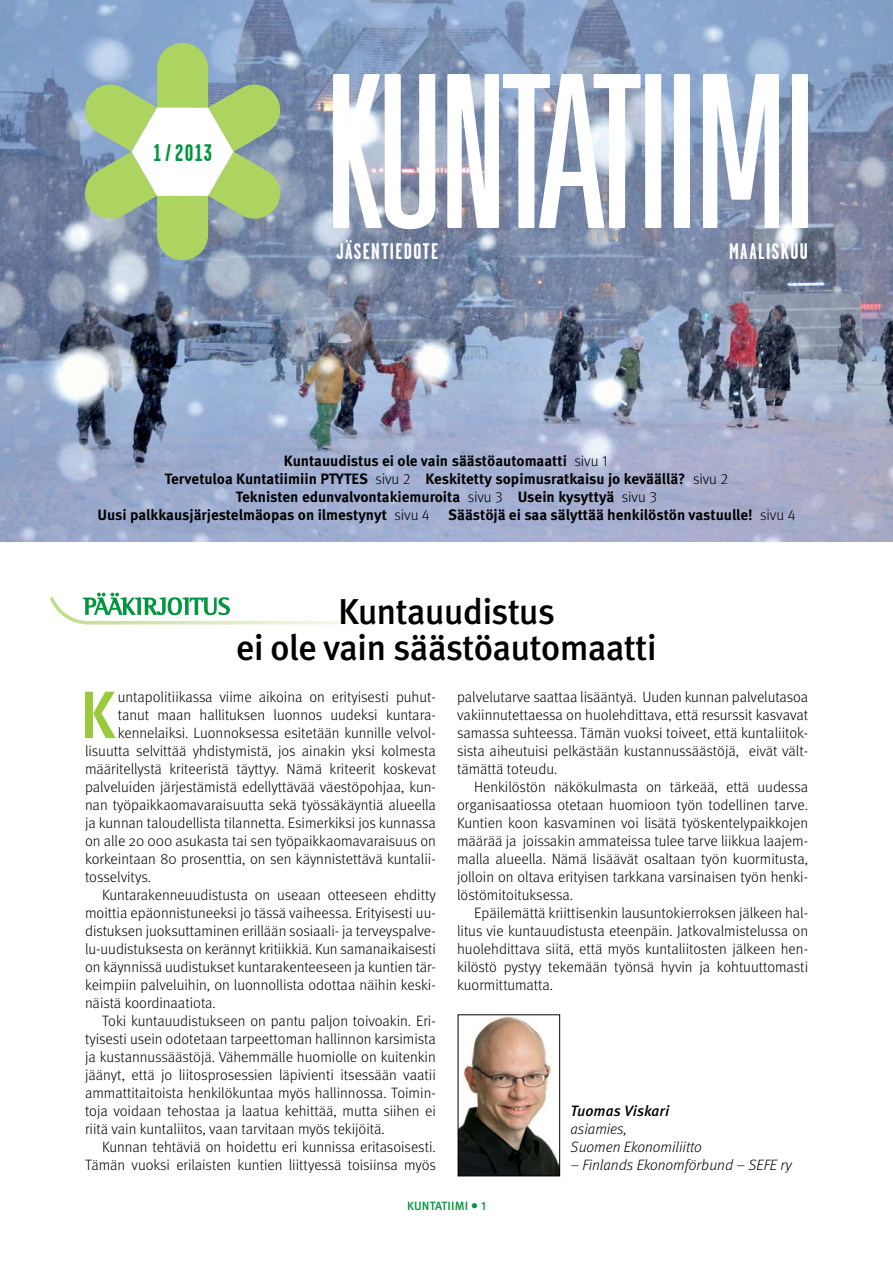
<style>
.page{position:relative;width:893px;height:1263px;background:#fff}
.page>*{position:absolute;margin:0;border:0;box-sizing:border-box;transform-origin:0 0}
.leipis_met_10_12_ANF{font:700 67.05px "Meta Cond OT";color:#9aca3c}
.ots_met_2{font:500 36px "Meta OT";letter-spacing:-.025em;color:#000}
.t1{font:700 24px "Garage Gothic";color:#03953f}
.t2{font:700 22.5px "Garage Gothic";letter-spacing:.06em;color:#fff}
.leipis_met_10_12{font:300 15px/18px "Meta OT";letter-spacing:-.005em;color:#000;text-align:justify}
.leipis_met_10_12_ANF-2{font:300 15px "Meta OT";letter-spacing:-.005em;color:#000}
.leipis_met_10_12_EI{font:700 15px/18px "Meta OT";color:#000;text-align:center}
.kirjoittaja_met_tied{font:italic 300 15px "Meta OT";color:#000}
.kirjoittaja_met_medi{font:italic 500 15px "Meta OT";color:#000}
.leipis_met_10_12_EI-2{font:500 12px "Meta OT";letter-spacing:.01em;color:#03953f}
.s1{font-weight:300}
.s2{font-size:15px}
</style>
<div class="page">
<img style="left:0;top:0;width:893px;height:542px">
<img style="left:460px;top:1016px;width:98px;height:158px">
<div style="left:458px;top:1014px;width:102px;height:162px;border:1px solid #000"></div>
<svg style="left:50px;top:593px;width:313px;height:32px"></svg>
<svg style="left:81px;top:43px;width:203px;height:217px"></svg>
<svg style="left:703px;top:74px;width:76px;height:154px"></svg>
<svg style="left:333px;top:74px;width:102px;height:155px"></svg>
<svg style="left:447px;top:74px;width:193px;height:154px"></svg>
<div style="left:645px;top:74px;width:16px;height:154px;background:#fff"></div>
<div style="left:674px;top:74px;width:16px;height:154px;background:#fff"></div>
<div style="left:792px;top:74px;width:16px;height:154px;background:#fff"></div>
<p class="t1" style="left:154px;top:140px;width:59px">1 / 2013</p>
<p class="t2" style="left:336px;top:239px;width:103px">JÄSENTIEDOTE</p>
<p class="t2" style="left:729px;top:239px;width:80px">MAALISKUU</p>
<p class="leipis_met_10_12_EI" style="left:284px;top:452px;width:327px">Kuntauudistus ei ole vain säästöautomaatti <span class="s1">sivu 1</span></p>
<p class="leipis_met_10_12_EI" style="left:97px;top:470px;width:700px">Tervetuloa Kuntatiimiin PTYTES <span class="s1">sivu 2</span> Keskitetty sopimusratkaisu jo keväällä? <span class="s1">sivu 2<br></span>Teknisten edunvalvontakiemuroita <span class="s1">sivu 3</span> Usein kysyttyä <span class="s1">sivu 3<br></span>Uusi palkkausjärjestelmäopas on ilmestynyt <span class="s1">sivu 4</span> Säästöjä ei saa sälyttää henkilöstön vastuulle! <span class="s1">sivu 4</span></p>
<p class="ots_met_2" style="left:338px;top:590px;width:219px">Kuntauudistus</p>
<p class="ots_met_2" style="left:236px;top:626px;width:423px">ei ole vain säästöautomaatti</p>
<p class="leipis_met_10_12_ANF" style="left:80px;top:672px;width:36px">K</p>
<p class="leipis_met_10_12_ANF-2" style="left:118px;top:688px;width:319px">untapolitiikassa viime aikoina on erityisesti puhut-</p>
<p class="leipis_met_10_12_ANF-2" style="left:118px;top:706px;width:319px">tanut maan hallituksen luonnos uudeksi kuntara-</p>
<p class="leipis_met_10_12_ANF-2" style="left:118px;top:724px;width:319px">kennelaiksi. Luonnoksessa esitetään kunnille velvol-</p>
<p class="leipis_met_10_12_ANF-2" style="left:85px;top:742px;width:352px">lisuutta selvittää yhdistymistä, jos ainakin yksi kolmesta</p>
<p class="leipis_met_10_12_ANF-2" style="left:85px;top:760px;width:352px">määritellystä kriteeristä täyttyy. Nämä kriteerit koskevat</p>
<p class="leipis_met_10_12_ANF-2" style="left:85px;top:778px;width:352px">palveluiden järjestämistä edellyttävää väestöpohjaa, kun-</p>
<p class="leipis_met_10_12_ANF-2" style="left:85px;top:796px;width:352px">nan työpaikkaomavaraisuutta sekä työssäkäyntiä alueella</p>
<p class="leipis_met_10_12_ANF-2" style="left:85px;top:814px;width:352px">ja kunnan taloudellista tilannetta. Esimerkiksi jos kunnassa</p>
<p class="leipis_met_10_12_ANF-2" style="left:85px;top:832px;width:352px">on alle 20 000 asukasta tai sen työpaikkaomavaraisuus on</p>
<p class="leipis_met_10_12_ANF-2" style="left:85px;top:850px;width:352px">korkeintaan 80 prosenttia, on sen käynnistettävä kuntalii-</p>
<p class="leipis_met_10_12_ANF-2" style="left:85px;top:868px;width:68px">tosselvitys.</p>
<p class="leipis_met_10_12" style="left:85px;top:886px;width:353px;text-indent:17px">Kuntarakenneuudistusta on useaan otteeseen ehditty moittia epäonnistuneeksi jo tässä vaiheessa. Erityisesti uu&shy;distuksen juoksuttaminen erillään sosiaali- ja terveyspalve&shy;lu-uudistuksesta on kerännyt kritiikkiä. Kun samanaikaisesti on käynnissä uudistukset kuntarakenteeseen ja kuntien tär&shy;keimpiin palveluihin, on luonnollista odottaa näihin keski&shy;näistä koordinaatiota.</p>
<p class="leipis_met_10_12" style="left:85px;top:1012px;width:352px;text-indent:17px">Toki kuntauudistukseen on pantu paljon toivoakin. Eri&shy;tyisesti usein odotetaan tarpeettoman hallinnon karsimista ja kustannussäästöjä. Vähemmälle huomiolle on kuitenkin jäänyt, että jo liitosprosessien läpivienti itsessään vaatii ammattitaitoista henkilökuntaa myös hallinnossa. Toimin&shy;toja voidaan tehostaa ja laatua kehittää, mutta siihen ei riitä vain kuntaliitos, vaan tarvitaan myös tekijöitä.</p>
<p class="leipis_met_10_12" style="left:85px;top:1138px;width:352px;text-align:right">Kunnan tehtäviä on hoidettu eri kunnissa eritasoisesti.<br>Tämän vuoksi erilaisten kuntien liittyessä toisiinsa myös</p>
<p class="leipis_met_10_12" style="left:457px;top:688px;width:353px">palvelutarve saattaa lisääntyä. Uuden kunnan palvelutasoa vakiinnutettaessa on huolehdittava, että resurssit kasvavat samassa suhteessa. Tämän vuoksi toiveet, että kuntaliitok&shy;sista aiheutuisi pelkästään kustannussäästöjä, eivät vält&shy;tämättä toteudu.</p>
<p class="leipis_met_10_12" style="left:457px;top:778px;width:352px;text-indent:17px">Henkilöstön näkökulmasta on tärkeää, että uudessa organisaatiossa otetaan huomioon työn todellinen tarve.<br>Kuntien koon kasvaminen voi lisätä työskentelypaikkojen määrää ja joissakin ammateissa tulee tarve liikkua laajem&shy;malla alueella. Nämä lisäävät osaltaan työn kuormitusta, jolloin on oltava erityisen tarkkana varsinaisen työn henki&shy;löstömitoituksessa.</p>
<p class="leipis_met_10_12" style="left:457px;top:904px;width:352px;text-indent:17px">Epäilemättä kriittisenkin lausuntokierroksen jälkeen hal&shy;litus vie kuntauudistusta eteenpäin. Jatkovalmistelussa on huolehdittava siitä, että myös kuntaliitosten jälkeen hen&shy;kilöstö pystyy tekemään työnsä hyvin ja kohtuuttomasti kuormittumatta.</p>
<p class="kirjoittaja_met_medi" style="left:570px;top:1102px;width:100px">Tuomas Viskari</p>
<p class="kirjoittaja_met_tied" style="left:570px;top:1120px;width:58px">asiamies,</p>
<p class="kirjoittaja_met_tied" style="left:570px;top:1138px;width:133px">Suomen Ekonomiliitto</p>
<p class="kirjoittaja_met_tied" style="left:570px;top:1156px;width:223px">– Finlands Ekonomförbund – SEFE ry</p>
<p class="leipis_met_10_12_EI-2" style="left:407px;top:1198px;width:80px">KUNTATIIMI <span class="s2">•</span> 1</p>
</div>
